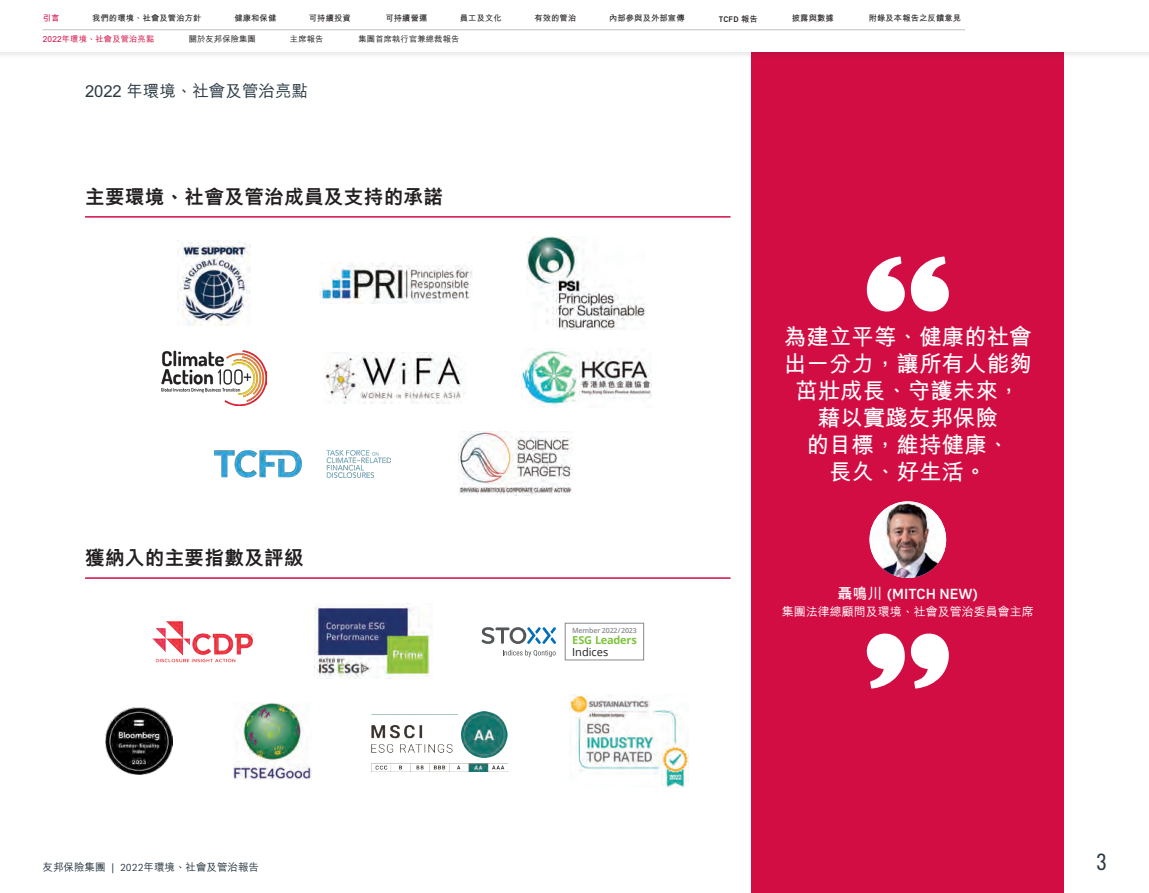
<style>
.page{position:relative;width:1149px;height:893px;background:#fff}
.page>*{position:absolute;margin:0;border:0;box-sizing:border-box;transform-origin:0 0}
.t1{font:condensed 24px "AIA Everest";color:#2b3944}
.Quote-Medium-Centre{font:700 22.5px/27px "M Hei HK";color:#fff;text-align:center}
.Heading-1{font:800 19.5px "M Hei HK";letter-spacing:.02em;color:#231f20}
.Page-Title-Cont-INTR{font:500 16.5px "M Hei HK";color:#2b3944}
.Quote-Name{font:500 15px "AIA Everest";color:#fff}
.Quote-Designation-Ce{font:500 12px "M Hei HK";color:#fff}
.t2{font:700 10.95px/11.4px "Open Sans";letter-spacing:-.02em;color:#80c242}
.t3{font:500 10.5px "M Hei HK";color:#2b3944}
.t4{font:700 8.25px "M Hei HK";letter-spacing:.02em;color:#231f20}
.t5{font:500 8.25px "M Hei HK";letter-spacing:.02em;color:#231f20}
.t6{font:500 8.25px "M Hei HK";letter-spacing:.02em;color:#d20d44}
.t7{font:500 8.25px "AIA Everest";color:#231f20}
.t8{font:700 8.25px "M Hei HK";color:#d20d44}
.t9{font:600 7.05px "Open Sans";letter-spacing:-.02em;color:#868a8e}
.s1{font-family:"M Hei HK";font-weight:700}
.s2{font-weight:400;color:#231f20}
.s3{font-family:"AIA Everest";font-weight:400}
</style>
<div class="page">
<div style="left:751px;top:52px;width:312px;height:841px;background:#d20d44"></div>
<img style="left:177px;top:240px;width:73px;height:85px">
<svg style="left:866px;top:256px;width:83px;height:56px"></svg>
<svg style="left:866px;top:633px;width:83px;height:56px"></svg>
<img style="left:869px;top:501px;width:76px;height:77px;border-radius:38px">
<hr style="left:85px;top:216px;width:645px;height:2px;background:#d20d44">
<hr style="left:85px;top:577px;width:645px;height:2px;background:#d20d44">
<img style="left:325px;top:354px;width:138px;height:50px">
<img style="left:314px;top:605px;width:116px;height:74px">
<img style="left:152px;top:621px;width:101px;height:42px">
<div style="left:565px;top:623px;width:78px;height:37px;border:1px solid #868a8e"></div>
<svg style="left:481px;top:627px;width:75px;height:17px"></svg>
<svg style="left:503px;top:650px;width:52px;height:7px"></svg>
<img style="left:526px;top:236px;width:119px;height:94px">
<img style="left:319px;top:262px;width:153px;height:41px">
<img style="left:521px;top:348px;width:130px;height:59px">
<img style="left:458px;top:432px;width:114px;height:64px">
<img style="left:371px;top:711px;width:136px;height:60px">
<img style="left:233px;top:703px;width:78px;height:77px">
<img style="left:569px;top:695px;width:119px;height:92px">
<img style="left:214px;top:450px;width:176px;height:27px">
<img style="left:161px;top:351px;width:105px;height:54px">
<img style="left:105px;top:708px;width:67px;height:67px">
<div style="left:0;top:0;width:1148px;height:60px;background:#231f20;opacity:.1"></div>
<div style="left:0;top:0;width:1148px;height:52px;background:#fff"></div>
<hr style="left:43px;top:30px;width:921px;height:1px;background:#c1c1c6">
<p class="t8" style="left:43px;top:12px;width:18px">引言</p>
<p class="t4" style="left:92px;top:12px;width:111px">我們的環境、社會及管治方針</p>
<p class="t4" style="left:234px;top:12px;width:43px">健康和保健</p>
<p class="t4" style="left:309px;top:12px;width:43px">可持續投資</p>
<p class="t4" style="left:385px;top:12px;width:43px">可持續營運</p>
<p class="t4" style="left:460px;top:12px;width:43px">員工及文化</p>
<p class="t4" style="left:534px;top:12px;width:43px">有效的管治</p>
<p class="t4" style="left:609px;top:12px;width:77px">內部參與及外部宣傳</p>
<p class="t7" style="left:718px;top:14px;width:41px">TCFD <span class="s1">報告</span></p>
<p class="t4" style="left:791px;top:12px;width:43px">披露與數據</p>
<p class="t4" style="left:868px;top:12px;width:94px">附錄及本報吿之反饋意見</p>
<p class="t6" style="left:43px;top:33px;width:113px">2022年環境、社會及管治亮點</p>
<p class="t5" style="left:189px;top:33px;width:69px">關於友邦保險集團</p>
<p class="t5" style="left:290px;top:33px;width:35px">主席報告</p>
<p class="t5" style="left:358px;top:33px;width:102px">集團首席執行官兼總裁報告</p>
<p class="Page-Title-Cont-INTR" style="left:85px;top:79px;width:224px">2022 年環境、社會及管治亮點</p>
<p class="Heading-1" style="left:85px;top:183px;width:359px">主要環境、社會及管治成員及支持的承諾</p>
<p class="Heading-1" style="left:85px;top:544px;width:220px">獲納入的主要指數及評級</p>
<p class="t9" style="left:572px;top:625px;width:66px">Member 2022/2023</p>
<p class="t2" style="left:572px;top:634px;width:66px">ESG Leaders<br><span class="s2">Indices</span></p>
<p class="Quote-Medium-Centre" style="left:783px;top:321px;width:249px">為建立平等、健康的社會出一分力，讓所有人能夠茁壯成長、守護未來，藉以實踐友邦保險<br>的目標，維持健康、<br>長久、好生活。</p>
<p class="Quote-Name" style="left:837px;top:585px;width:142px"><span class="s1">聶鳴川</span> (MITCH NEW)</p>
<p class="Quote-Designation-Ce" style="left:781px;top:603px;width:253px">集團法律總顧問及環境、社會及管治委員會主席</p>
<p class="t3" style="left:43px;top:859px;width:218px">友邦保險集團 | <span class="s3">2022</span>年環境、社會及管治報告</p>
<h1 class="t1" style="left:1095px;top:849px;width:12px">3</h1>
</div>
